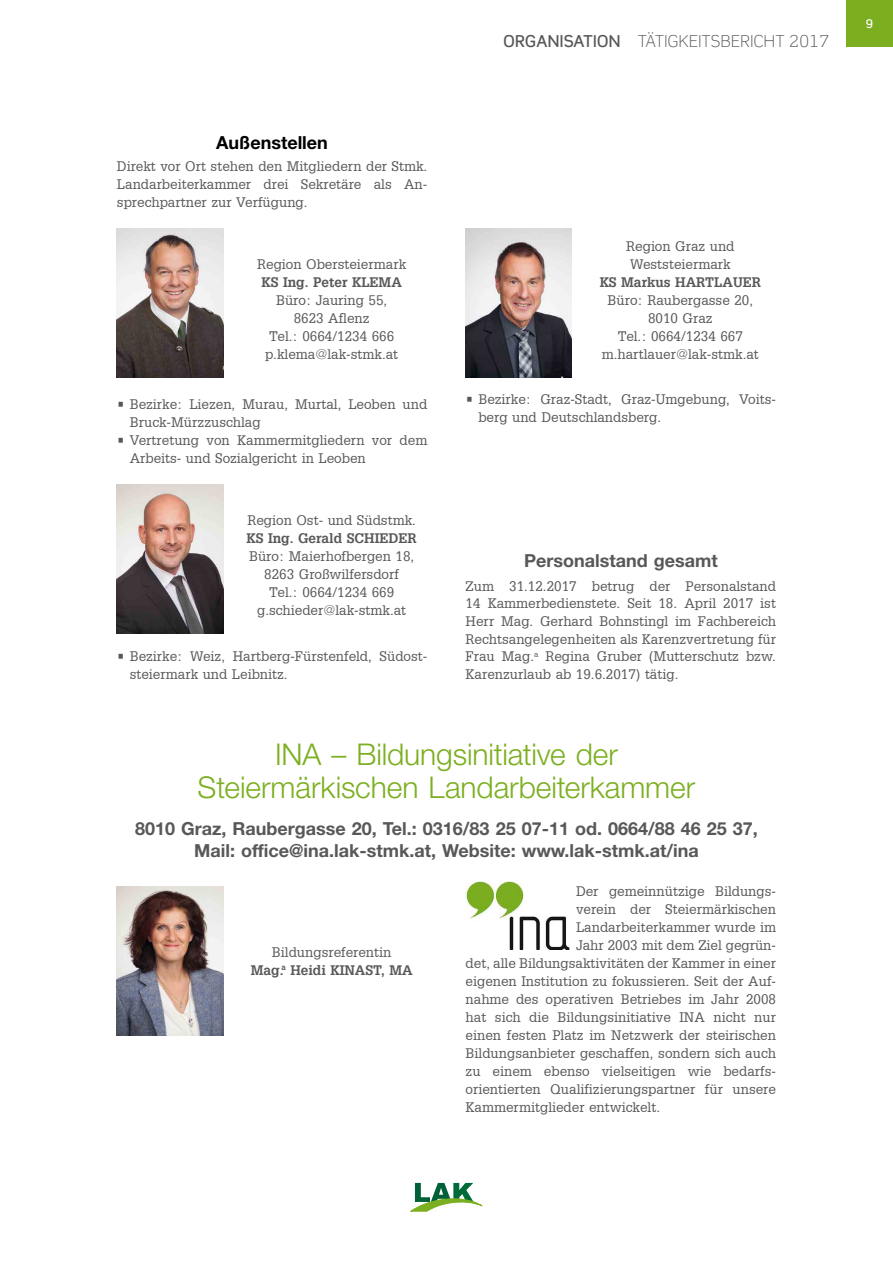
<style>
.page{position:relative;width:893px;height:1263px;background:#fff}
.page>*{position:absolute;margin:0;border:0;box-sizing:border-box;transform-origin:0 0}
.Titel_20{font:300 30px/33px "Helvetica Neue LT Std";letter-spacing:-.005em;color:#7baf1f;text-align:center}
.Zwitit_Text{font:700 18px/22.5px "Helvetica Neue LT Std";color:#58585a;text-align:center}
.Zwitit_Text-2{font:700 18px "Helvetica Neue LT Std";color:#000}
.t1{font:300 16.5px "Scene Pro";letter-spacing:.02em;color:#58585a}
.t2{font:13.5px/18px "Glypha LT";color:#58585a;text-align:center}
.t3{font:500 12px "Scene Pro";color:#fff}
.s1{font-weight:700}
.s2{font-weight:500}
</style>
<div class="page">
<img style="left:117px;top:484px;width:106px;height:149px">
<img style="left:466px;top:228px;width:106px;height:149px">
<img style="left:117px;top:887px;width:106px;height:148px">
<img style="left:466px;top:881px;width:103px;height:69px">
<img style="left:117px;top:228px;width:106px;height:149px">
<div style="left:846px;top:0;width:47px;height:47px;background:#7baf1f"></div>
<svg style="left:411px;top:1183px;width:72px;height:28px"></svg>
<p class="Zwitit_Text-2" style="left:216px;top:131px;width:113px">Außenstellen</p>
<p class="t2" style="left:117px;top:157px;width:312px;text-align:justify">Direkt vor Ort stehen den Mitgliedern der Stmk.<br>Landarbeiterkammer drei Sekretäre als An&shy;sprechpartner zur Verfügung.</p>
<p class="t2" style="left:257px;top:255px;width:150px">Region Obersteiermark<br><span class="s1">KS Ing. Peter KLEMA</span></p>
<p class="t2" style="left:265px;top:291px;width:135px">Büro: Jauring 55,<br>8623 Aflenz<br>Tel.: 0664/1234 666 p.klema@lak-stmk.at</p>
<p class="t2" style="left:130px;top:394px;width:299px;text-align:left;text-indent:-13px">• Bezirke: Liezen, Murau, Murtal, Leoben und<br>Bruck-Mürzzuschlag</p>
<p class="t2" style="left:130px;top:430px;width:299px;text-align:left;text-indent:-13px">• Vertretung von Kammermitgliedern vor dem<br>Arbeits- und Sozialgericht in Leoben</p>
<p class="t2" style="left:247px;top:511px;width:172px;text-align:left">Region Ost- und Südstmk.<br><span class="s1">KS Ing. Gerald SCHIEDER</span></p>
<p class="t2" style="left:249px;top:547px;width:167px">Büro: Maierhofbergen 18,<br>8263 Großwilfersdorf<br>Tel.: 0664/1234 669 g.schieder@lak-stmk.at</p>
<p class="t2" style="left:130px;top:647px;width:299px;text-align:left;text-indent:-13px">• Bezirke: Weiz, Hartberg-Fürstenfeld, Südost&shy;steiermark und Leibnitz.</p>
<p class="t1" style="left:503px;top:31px;width:327px"><span class="s2">ORGANISATION</span> TÄTIGKEITSBERICHT 2017</p>
<p class="t2" style="left:600px;top:237px;width:163px">Region Graz und<br>Weststeiermark<br><span class="s1">KS Markus HARTLAUER</span></p>
<p class="t2" style="left:602px;top:291px;width:159px">Büro: Raubergasse 20,<br>8010 Graz<br>Tel.: 0664/1234 667 m.hartlauer@lak-stmk.at</p>
<p class="t2" style="left:478px;top:390px;width:299px;text-align:left;text-indent:-13px">• Bezirke: Graz-Stadt, Graz-Umgebung, Voits&shy;berg und Deutschlandsberg.</p>
<p class="Zwitit_Text" style="left:524px;top:549px;width:195px">Personalstand gesamt</p>
<p class="t2" style="left:466px;top:577px;width:312px;text-align:justify">Zum 31.12.2017 betrug der Personalstand 14 Kammerbedienstete. Seit 18. April 2017 ist Herr Mag. Gerhard Bohnstingl im Fachbereich Rechtsangelegenheiten als Karenzvertretung für Frau Mag.<sup>a</sup> Regina Gruber (Mutterschutz bzw.<br>Karenzurlaub ab 19.6.2017) tätig.</p>
<p class="Titel_20" style="left:198px;top:737px;width:499px">INA – Bildungsinitiative der<br>Steiermärkischen Landarbeiterkammer</p>
<p class="Zwitit_Text" style="left:135px;top:817px;width:624px">8010 Graz, Raubergasse 20, Tel.: 0316/83 25 07-11 od. 0664/88 46 25 37,<br>Mail: office@ina.lak-stmk.at, Website: www.lak-stmk.at/ina</p>
<p class="t2" style="left:251px;top:943px;width:164px">Bildungsreferentin<br><span class="s1">Mag.</span><sup>a</sup> <span class="s1">Heidi KINAST, MA</span></p>
<p class="t2" style="left:576px;top:882px;width:201px">Der gemeinnützige Bildungs-</p>
<p class="t2" style="left:576px;top:900px;width:201px">verein der Steiermärkischen</p>
<p class="t2" style="left:576px;top:918px;width:201px">Landarbeiterkammer wurde im</p>
<p class="t2" style="left:576px;top:936px;width:201px">Jahr 2003 mit dem Ziel gegrün-</p>
<p class="t2" style="left:466px;top:954px;width:312px">det, alle Bildungsaktivitäten der Kammer in einer</p>
<p class="t2" style="left:466px;top:972px;width:312px">eigenen Institution zu fokussieren. Seit der Auf-</p>
<p class="t2" style="left:466px;top:990px;width:312px">nahme des operativen Betriebes im Jahr 2008</p>
<p class="t2" style="left:466px;top:1008px;width:312px">hat sich die Bildungsinitiative INA nicht nur</p>
<p class="t2" style="left:466px;top:1026px;width:312px">einen festen Platz im Netzwerk der steirischen</p>
<p class="t2" style="left:466px;top:1044px;width:312px">Bildungsanbieter geschaffen, sondern sich auch</p>
<p class="t2" style="left:466px;top:1062px;width:312px">zu einem ebenso vielseitigen wie bedarfs-</p>
<p class="t2" style="left:466px;top:1080px;width:312px">orientierten Qualifizierungspartner für unsere</p>
<p class="t2" style="left:466px;top:1098px;width:196px">Kammermitglieder entwickelt.</p>
<p class="t3" style="left:866px;top:16px;width:9px">9</p>
</div>
